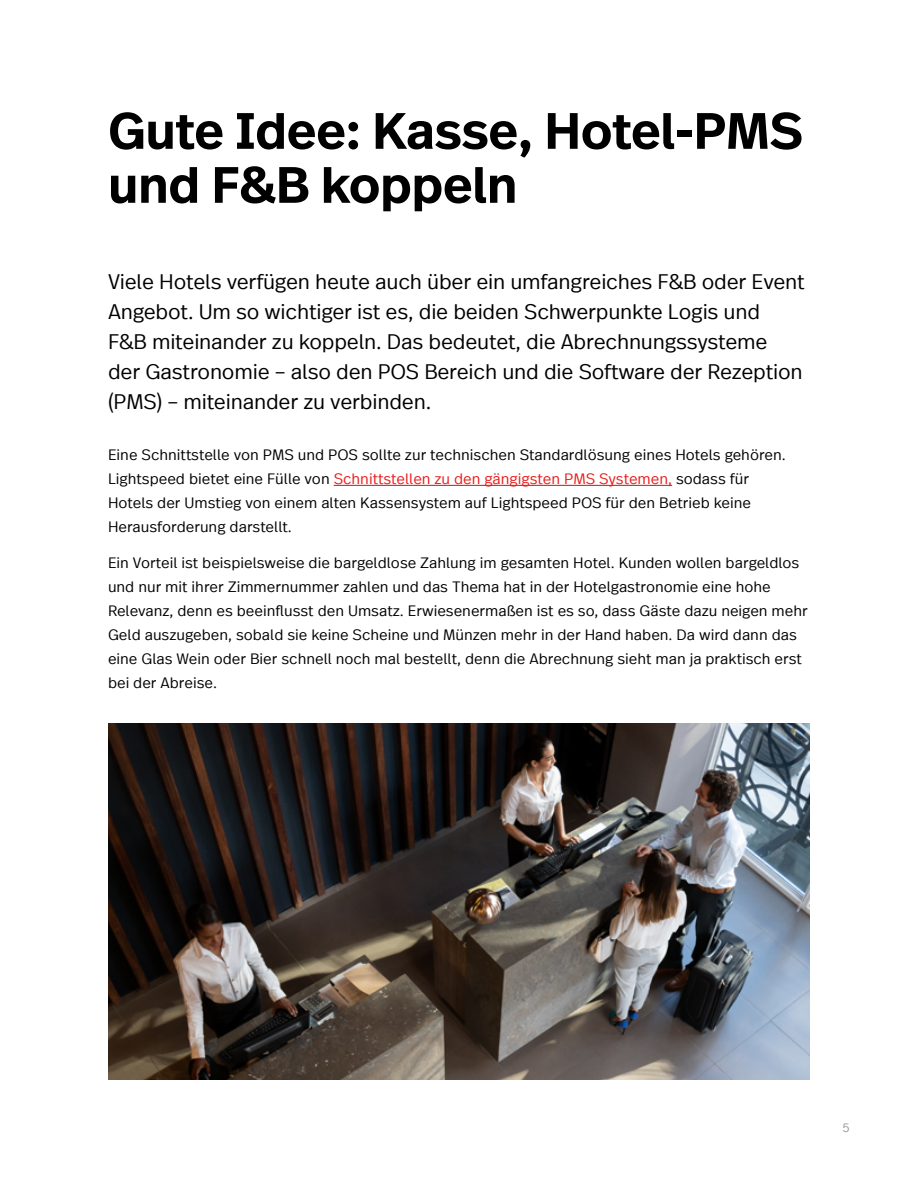
<style>
.page{position:relative;width:918px;height:1188px;background:#fff}
.page>*{position:absolute;margin:0;border:0;box-sizing:border-box;transform-origin:0 0}
.Section_header{font:600 51px/54px "Real Text Offc";letter-spacing:-.01em;color:#000}
.Lead_H1{font:300 21px/30px "Real Text Offc";letter-spacing:-.01em;color:#000}
.Body{font:300 15px/24px "Real Text Offc";color:#000}
.t1{font:300 12px "Real Text Offc";color:#939393}
.s1{color:#e81c1c}
</style>
<div class="page">
<hr style="left:334px;top:485px;width:338px;height:1px;background:#e81c1c">
<img style="left:108px;top:724px;width:702px;height:356px">
<p class="Section_header" style="left:108px;top:105px;width:696px">Gute Idee: Kasse, Hotel-PMS und F&amp;B koppeln</p>
<p class="Lead_H1" style="left:108px;top:267px;width:698px">Viele Hotels verfügen heute auch über ein umfangreiches F&amp;B oder Event Angebot. Um so wichtiger ist es, die beiden Schwerpunkte Logis und<br>F&amp;B miteinander zu koppeln. Das bedeutet, die Abrechnungssysteme der Gastronomie – also den POS Bereich und die Software der Rezeption (PMS) – miteinander zu verbinden.</p>
<p class="Body" style="left:108px;top:443px;width:679px">Eine Schnittstelle von PMS und POS sollte zur technischen Standardlösung eines Hotels gehören.<br>Lightspeed bietet eine Fülle von <span class="s1">Schnittstellen zu den gängigsten PMS Systemen,</span> sodass für Hotels der Umstieg von einem alten Kassensystem auf Lightspeed POS für den Betrieb keine Herausforderung darstellt.</p>
<p class="Body" style="left:108px;top:551px;width:701px">Ein Vorteil ist beispielsweise die bargeldlose Zahlung im gesamten Hotel. Kunden wollen bargeldlos und nur mit ihrer Zimmernummer zahlen und das Thema hat in der Hotelgastronomie eine hohe Relevanz, denn es beeinflusst den Umsatz. Erwiesenermaßen ist es so, dass Gäste dazu neigen mehr Geld auszugeben, sobald sie keine Scheine und Münzen mehr in der Hand haben. Da wird dann das eine Glas Wein oder Bier schnell noch mal bestellt, denn die Abrechnung sieht man ja praktisch erst bei der Abreise.</p>
<p class="t1" style="left:842px;top:1120px;width:9px">5</p>
</div>
